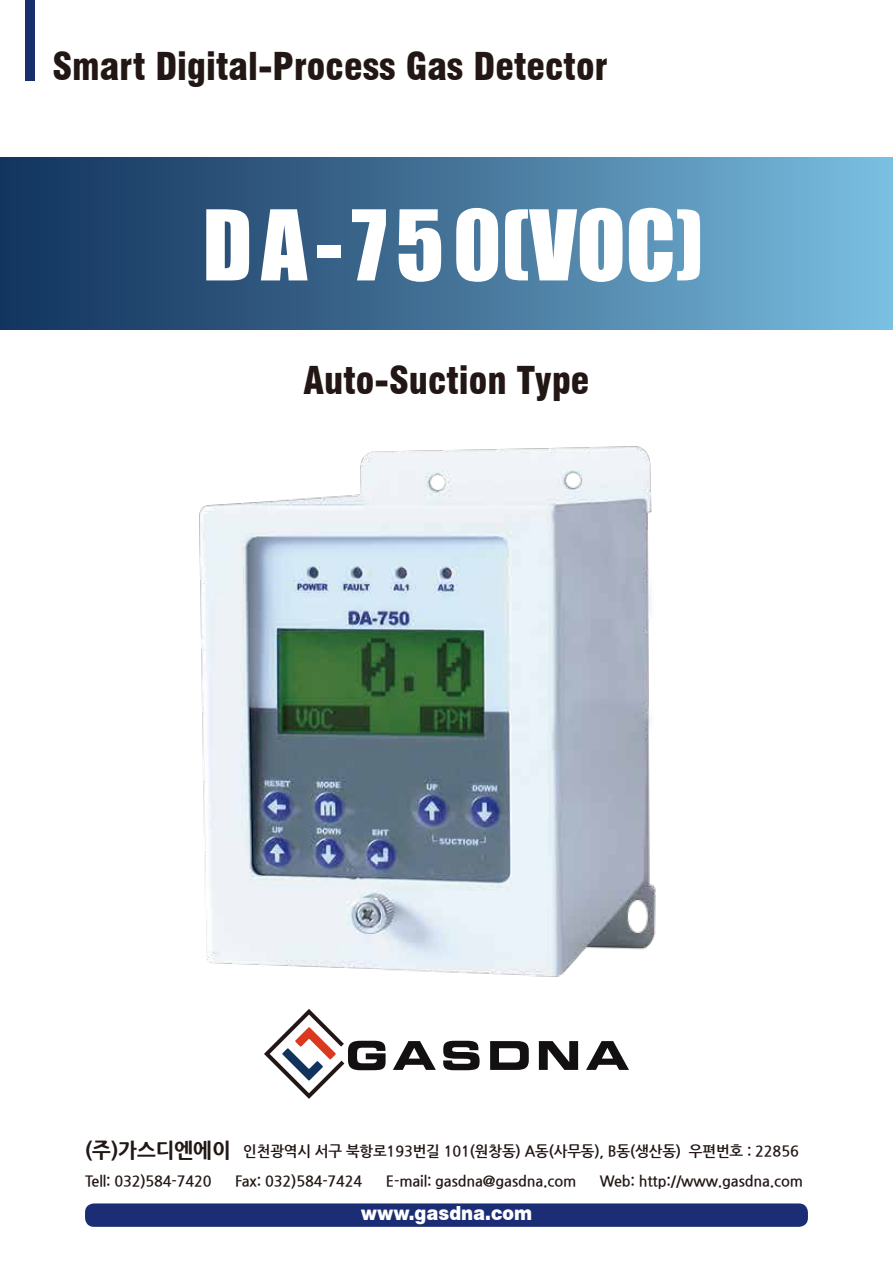
<style>
.page{position:relative;width:893px;height:1263px;background:#fff}
.page>*{position:absolute;margin:0;border:0;box-sizing:border-box;transform-origin:0 0}
.t1{font:90px "Impact";letter-spacing:.1em;color:#fff}
.t2{font:900 condensed 37.5px "Swiss 721 BT";color:#221714}
.t3{font:900 19.5px "Swiss 721 BT";color:#fff;scale:.9 1}
.t4{font:700 15px/30px "Nanum Gothic";letter-spacing:-.01em;color:#221714}
.s1{font-weight:800;font-size:21px}
</style>
<div class="page">
<div style="left:0;top:158px;width:893px;height:171px;background:linear-gradient(to right,#112f58,#79bcde)"></div>
<div style="left:26px;top:0;width:9px;height:81px;background:#1b2e6c"></div>
<svg style="left:285px;top:1075px;width:48px;height:24px"></svg>
<div style="left:85px;top:1203px;width:723px;height:24px;background:#1b2d75;border-radius:9px"></div>
<img style="left:199px;top:446px;width:457px;height:629px">
<h2 class="t2" style="left:53px;top:44px;width:556px">Smart Digital-Process Gas Detector</h2>
<h1 class="t1" style="left:203px;top:175px;width:503px">DA-750(VOC)</h1>
<h2 class="t2" style="left:303px;top:358px;width:288px">Auto-Suction Type</h2>
<p class="t4" style="left:85px;top:1136px;width:715px"><span class="s1">(주)가스디엔에이</span> 인천광역시 서구 북항로193번길 101(원창동) A동(사무동), B동(생산동) 우편번호 : 22856<br>Tell: 032)584-7420</p>
<p class="t4" style="left:235px;top:1166px;width:129px">Fax: 032)584-7424</p>
<p class="t4" style="left:386px;top:1166px;width:192px">E-mail: gasdna@gasdna.com</p>
<p class="t4" style="left:600px;top:1166px;width:205px">Web: http://www.gasdna.com</p>
<h3 class="t3" style="left:361px;top:1201px;width:192px">www.gasdna.com</h3>
</div>
